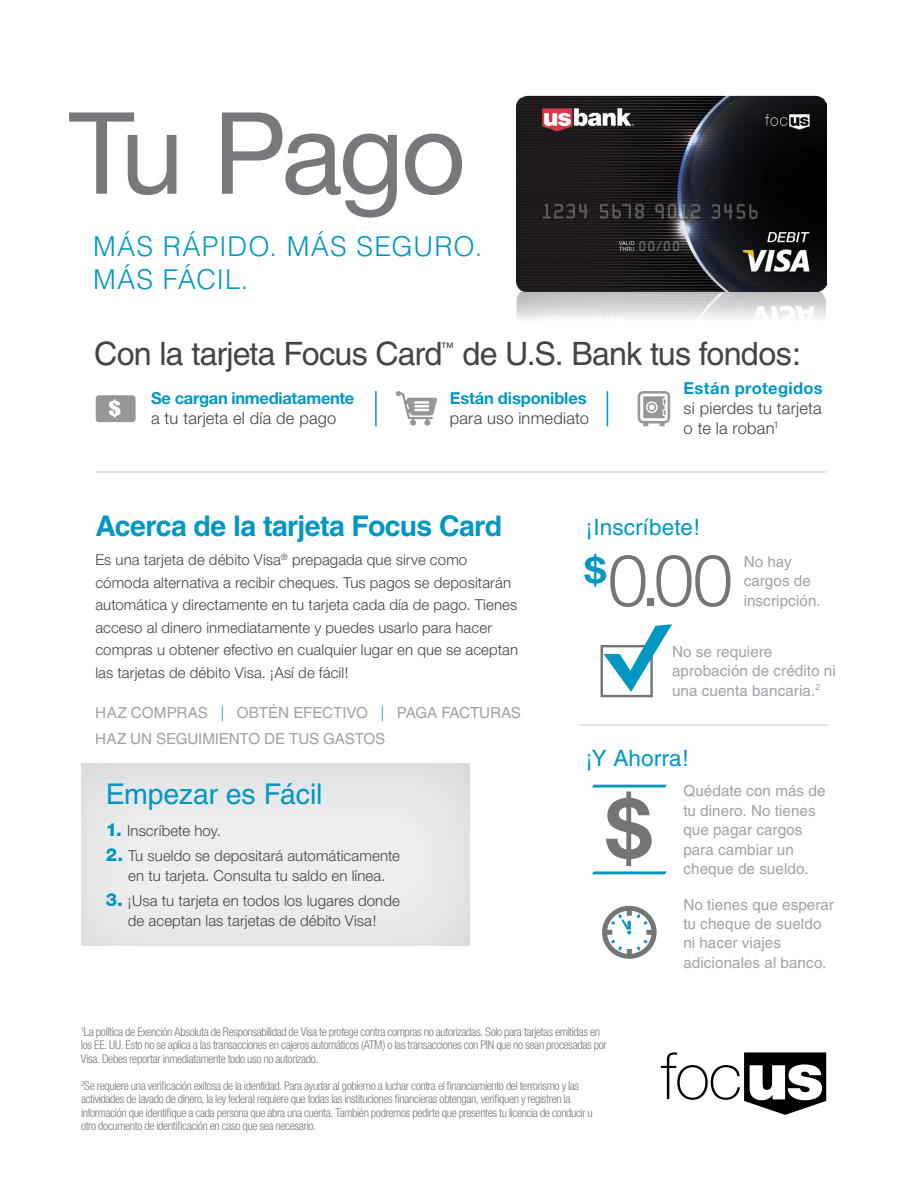
<style>
.page{position:relative;width:918px;height:1188px;background:#fff}
.page>*{position:absolute;margin:0;border:0;box-sizing:border-box;transform-origin:0 0}
.t1{font:113.85px "Helvetica Neue";letter-spacing:-.04em;color:#77787b}
.t2{font:700 81.9px "Helvetica Neue";color:#737577}
.t3{font:300 72.15px "Helvetica Neue";color:#737577}
.t4{font:32.25px "Helvetica";letter-spacing:-.025em;color:#444}
.t5{font:700 28.5px "Helvetica";letter-spacing:-.025em;color:#0097c5}
.t6{font:28.5px "Helvetica";letter-spacing:-.01em;color:#0097c5}
.t7{font:300 27.3px/32.8px "Helvetica";letter-spacing:.035em;color:#0097c5}
.t8{font:22.5px "Helvetica";letter-spacing:.005em;color:#0097c5}
.t9{font:300 16.5px/19.8px "Helvetica Neue";letter-spacing:.01em;color:#444}
.t10{font:700 16.5px "Helvetica Neue";letter-spacing:-.01em;color:#0097c5}
.t11{font:700 16.5px "Helvetica Neue";letter-spacing:.02em;color:#0097c5}
.t12{font:15.3px/19.4px "Helvetica";letter-spacing:.005em;color:#9ea3a8}
.t13{font:300 15px/22.5px "Helvetica Neue";letter-spacing:.005em;color:#444;text-align:center}
.t14{font:13.05px "Helvetica";color:#444}
.t15{font:300 condensed 12px/13.5px "Helvetica Neue";letter-spacing:-.03em;color:#77787b}
.s1{font-family:"Helvetica Neue";font-weight:300;color:#0097c5}
.s2{font-weight:800;font-size:18px;color:#0097c5}
</style>
<div class="page">
<img style="left:516px;top:102px;width:309px;height:218px">
<img style="left:517px;top:96px;width:309px;height:196px">
<hr style="left:96px;top:471px;width:730px;height:1px;background:#cecfd0">
<svg style="left:602px;top:906px;width:55px;height:53px"></svg>
<svg style="left:592px;top:785px;width:75px;height:3px"></svg>
<svg style="left:592px;top:871px;width:75px;height:3px"></svg>
<div style="left:69px;top:752px;width:414px;height:194px;background:#000;opacity:.06"></div>
<hr style="left:375px;top:391px;width:2px;height:35px;background:#0097c5">
<hr style="left:607px;top:391px;width:1px;height:35px;background:#0097c5">
<hr style="left:579px;top:725px;width:249px;height:1px;background:#cecfd0">
<div style="left:601px;top:645px;width:52px;height:52px;border:2px solid #737577"></div>
<svg style="left:604px;top:624px;width:68px;height:68px"></svg>
<svg style="left:96px;top:395px;width:40px;height:27px"></svg>
<svg style="left:396px;top:391px;width:41px;height:35px"></svg>
<svg style="left:638px;top:391px;width:32px;height:35px"></svg>
<svg style="left:661px;top:1052px;width:165px;height:63px"></svg>
<h1 class="t1" style="left:69px;top:85px;width:399px">Tu Pago</h1>
<h3 class="t7" style="left:93px;top:230px;width:391px">MÁS RÁPIDO. MÁS SEGURO.<br>MÁS FÁCIL.</h3>
<h3 class="t4" style="left:94px;top:335px;width:350px">Con la tarjeta Focus Card</h3>
<p class="t14" style="left:441px;top:340px;width:15px">™</p>
<h3 class="t4" style="left:462px;top:335px;width:340px">de U.S. Bank tus fondos:</h3>
<h3 class="t10" style="left:151px;top:388px;width:205px">Se cargan inmediatamente</h3>
<h3 class="t9" style="left:151px;top:408px;width:187px">a tu tarjeta el día de pago</h3>
<h3 class="t11" style="left:684px;top:378px;width:141px">Están protegidos</h3>
<h3 class="t9" style="left:684px;top:398px;width:140px">si pierdes tu tarjeta o te la roban<sup>1</sup></h3>
<h3 class="t10" style="left:450px;top:388px;width:138px">Están disponibles</h3>
<h3 class="t9" style="left:450px;top:408px;width:140px">para uso inmediato</h3>
<h3 class="t5" style="left:95px;top:509px;width:408px">Acerca de la tarjeta Focus Card</h3>
<p class="t13" style="left:95px;top:549px;width:424px;text-align:left">Es una tarjeta de débito Visa<sup>®</sup> prepagada que sirve como cómoda alternativa a recibir cheques. Tus pagos se depositarán automática y directamente en tu tarjeta cada día de pago. Tienes acceso al dinero inmediatamente y puedes usarlo para hacer compras u obtener efectivo en cualquier lugar en que se aceptan las tarjetas de débito Visa. ¡Así de fácil!</p>
<p class="t12" style="left:96px;top:699px;width:427px;line-height:26.4px">HAZ COMPRAS <span class="s1">|</span> OBTÉN EFECTIVO <span class="s1">|</span> PAGA FACTURAS<br>HAZ UN SEGUIMIENTO DE TUS GASTOS</p>
<h3 class="t6" style="left:106px;top:777px;width:218px">Empezar es Fácil</h3>
<p class="t13" style="left:106px;top:819px;width:117px"><span class="s2">1.</span> Inscríbete hoy.</p>
<p class="t13" style="left:106px;top:846px;width:296px;line-height:19.5px"><span class="s2">2.</span> Tu sueldo se depositará automáticamente en tu tarjeta. Consulta tu saldo en línea.</p>
<p class="t13" style="left:106px;top:891px;width:296px;line-height:19.5px"><span class="s2">3.</span> ¡Usa tu tarjeta en todos los lugares donde de aceptan las tarjetas de débito Visa!</p>
<h3 class="t8" style="left:585px;top:514px;width:116px">¡Inscríbete!</h3>
<h3 class="t3" style="left:585px;top:536px;width:150px"><sup>$</sup>0.00</h3>
<p class="t12" style="left:744px;top:552px;width:79px">No hay cargos de inscripción.</p>
<p class="t12" style="left:672px;top:642px;width:165px">No se requiere aprobación de crédito ni una cuenta bancaria.<sup>2</sup></p>
<h3 class="t8" style="left:585px;top:745px;width:105px">¡Y Ahorra!</h3>
<h2 class="t2" style="left:606px;top:778px;width:47px">$</h2>
<p class="t12" style="left:683px;top:781px;width:144px">Quédate con más de tu dinero. No tienes que pagar cargos para cambiar un</p>
<p class="t12" style="left:683px;top:859px;width:127px">cheque de sueldo.</p>
<p class="t12" style="left:683px;top:895px;width:152px">No tienes que esperar tu cheque de sueldo ni hacer viajes adicionales al banco.</p>
<p class="t15" style="left:81px;top:1025px;width:527px"><sup>1</sup>La política de Exención Absoluta de Responsabilidad de Visa te protege contra compras no autorizadas. Solo para tarjetas emitidas en los EE. UU. Esto no se aplica a las transacciones en cajeros automáticos (ATM) o las transacciones con PIN que no sean procesadas por<br>Visa. Debes reportar inmediatamente todo uso no autorizado.</p>
<p class="t15" style="left:81px;top:1079px;width:513px"><sup>2</sup>Se requiere una verificación exitosa de la identidad. Para ayudar al gobierno a luchar contra el financiamiento del terrorismo y las actividades de lavado de dinero, la ley federal requiere que todas las instituciones financieras obtengan, verifiquen y registren la información que identifique a cada persona que abra una cuenta. También podremos pedirte que presentes tu licencia de conducir u otro documento de identificación en caso que sea necesario.</p>
</div>
